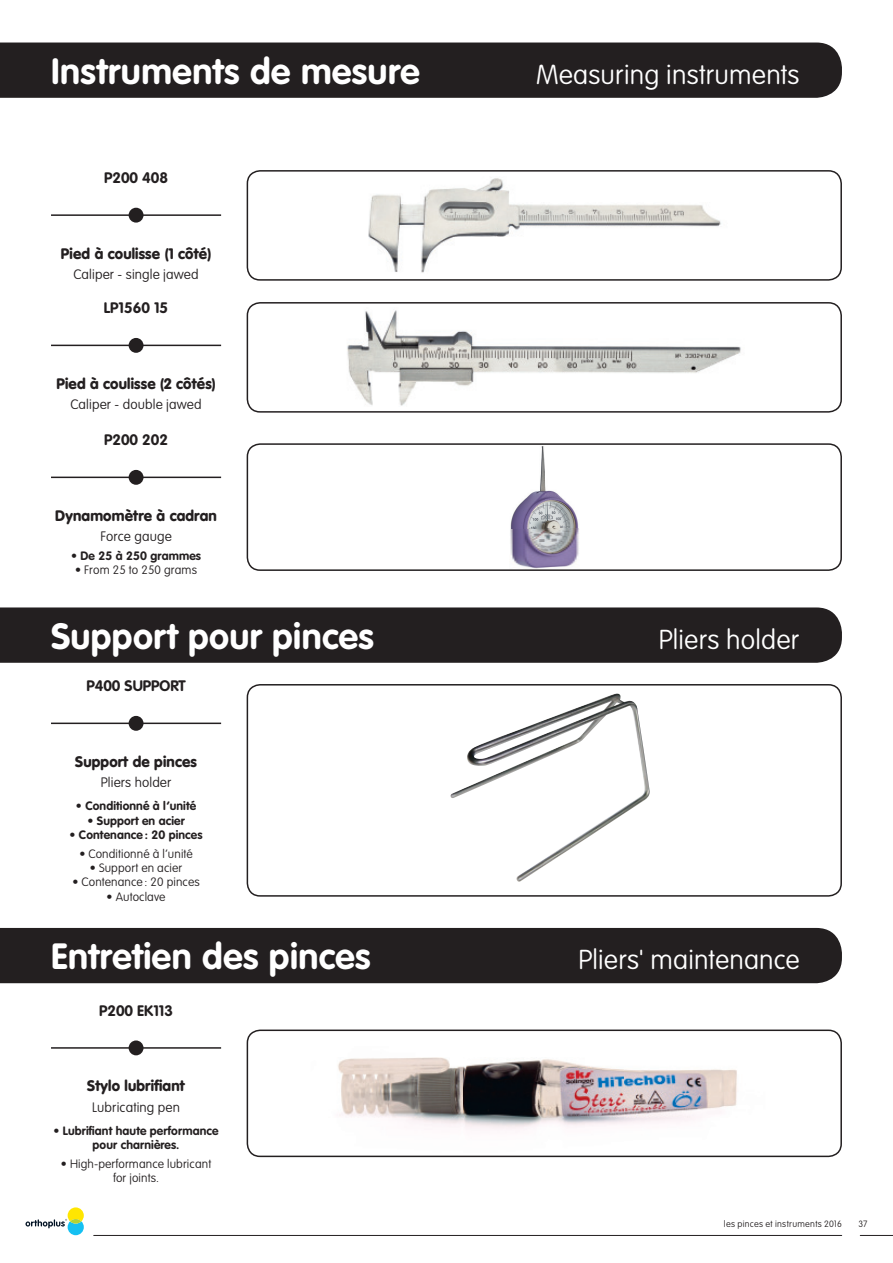
<style>
.page{position:relative;width:893px;height:1263px;background:#fff}
.page>*{position:absolute;margin:0;border:0;box-sizing:border-box;transform-origin:0 0}
.t1{font:700 36px "VAG Rounded LT Pro";letter-spacing:.01em;color:#fff}
.t2{font:100 27px "VAG Rounded LT Pro";letter-spacing:.005em;color:#fff}
.t3{font:900 15px "VAG Rounded LT Pro";letter-spacing:.01em;color:#231f20}
.t4{font:700 15px "VAG Rounded LT Pro";color:#231f20}
.t5{font:100 13.5px "VAG Rounded LT Pro";letter-spacing:.01em;color:#231f20}
.t6{font:100 12px/14.4px "VAG Rounded LT Pro";letter-spacing:.01em;color:#231f20;text-align:center}
.t7{font:700 12px/14.4px "VAG Rounded LT Pro";letter-spacing:.01em;color:#231f20;text-align:center}
.t8{font:100 9px "VAG Rounded LT Pro";letter-spacing:.035em;color:#231f20}
</style>
<div class="page">
<svg style="left:26px;top:1207px;width:58px;height:28px"></svg>
<hr style="left:94px;top:1235px;width:748px;height:1px;background:#231f20">
<hr style="left:860px;top:1235px;width:33px;height:1px;background:#231f20">
<img style="left:450px;top:693px;width:200px;height:189px">
<div style="left:247px;top:684px;width:595px;height:213px;border:2px solid #231f20;border-radius:13px"></div>
<hr style="left:51px;top:722px;width:170px;height:2px;background:#231f20">
<div style="left:129px;top:716px;width:15px;height:15px;background:#231f20;border-radius:50%"></div>
<div style="left:0;top:607px;width:842px;height:56px;background:#231f20"></div>
<img style="left:338px;top:1057px;width:399px;height:73px">
<div style="left:247px;top:1029px;width:595px;height:128px;border:2px solid #231f20;border-radius:13px"></div>
<hr style="left:51px;top:1047px;width:170px;height:2px;background:#231f20">
<div style="left:129px;top:1040px;width:15px;height:15px;background:#231f20;border-radius:50%"></div>
<div style="left:0;top:928px;width:842px;height:55px;background:#231f20"></div>
<div style="left:0;top:43px;width:842px;height:55px;background:#231f20"></div>
<hr style="left:51px;top:214px;width:170px;height:2px;background:#231f20">
<div style="left:129px;top:208px;width:15px;height:15px;background:#231f20;border-radius:50%"></div>
<img style="left:368px;top:178px;width:353px;height:95px">
<div style="left:247px;top:170px;width:595px;height:111px;border:2px solid #231f20;border-radius:13px"></div>
<img style="left:347px;top:310px;width:394px;height:96px">
<div style="left:247px;top:302px;width:595px;height:111px;border:2px solid #231f20;border-radius:13px"></div>
<hr style="left:51px;top:345px;width:170px;height:1px;background:#231f20">
<div style="left:129px;top:338px;width:15px;height:15px;background:#231f20;border-radius:50%"></div>
<img style="left:510px;top:446px;width:69px;height:122px">
<div style="left:247px;top:443px;width:595px;height:128px;border:2px solid #231f20;border-radius:13px"></div>
<hr style="left:51px;top:477px;width:170px;height:1px;background:#231f20">
<div style="left:129px;top:470px;width:15px;height:15px;background:#231f20;border-radius:50%"></div>
<h1 class="t1" style="left:51px;top:56px;width:370px">Instruments de mesure</h1>
<h2 class="t2" style="left:536px;top:63px;width:265px">Measuring instruments</h2>
<p class="t4" style="left:104px;top:172px;width:66px">P200 408</p>
<p class="t3" style="left:61px;top:247px;width:152px">Pied à coulisse (1 côté)</p>
<p class="t5" style="left:74px;top:269px;width:127px">Caliper - single jawed</p>
<p class="t4" style="left:104px;top:302px;width:66px">LP1560 15</p>
<p class="t3" style="left:56px;top:377px;width:161px">Pied à coulisse (2 côtés)</p>
<p class="t5" style="left:71px;top:399px;width:133px">Caliper - double jawed</p>
<p class="t4" style="left:104px;top:434px;width:66px">P200 202</p>
<p class="t3" style="left:55px;top:509px;width:163px">Dynamomètre à cadran</p>
<p class="t5" style="left:100px;top:531px;width:73px">Force gauge</p>
<p class="t7" style="left:71px;top:549px;width:132px">• De 25 à 250 grammes</p>
<p class="t6" style="left:75px;top:564px;width:123px">• From 25 to 250 grams</p>
<h1 class="t1" style="left:51px;top:621px;width:324px">Support pour pinces</h1>
<h2 class="t2" style="left:659px;top:628px;width:142px">Pliers holder</h2>
<p class="t4" style="left:86px;top:680px;width:101px">P400 SUPPORT</p>
<p class="t3" style="left:75px;top:755px;width:123px">Support de pinces</p>
<p class="t5" style="left:101px;top:777px;width:72px">Pliers holder</p>
<p class="t7" style="left:76px;top:799px;width:122px">• Conditionné à l’unité</p>
<p class="t7" style="left:87px;top:814px;width:99px">• Support en acier</p>
<p class="t7" style="left:69px;top:828px;width:135px">• Contenance : 20 pinces</p>
<p class="t6" style="left:79px;top:847px;width:115px">• Conditionné à l’unité</p>
<p class="t6" style="left:90px;top:861px;width:94px">• Support en acier</p>
<p class="t6" style="left:72px;top:876px;width:129px">• Contenance : 20 pinces</p>
<p class="t6" style="left:107px;top:890px;width:60px">• Autoclave</p>
<h1 class="t1" style="left:51px;top:941px;width:321px">Entretien des pinces</h1>
<h2 class="t2" style="left:578px;top:948px;width:222px">Pliers' maintenance</h2>
<p class="t4" style="left:99px;top:1004px;width:76px">P200 EK113</p>
<p class="t3" style="left:87px;top:1080px;width:99px">Stylo lubrifiant</p>
<p class="t5" style="left:92px;top:1101px;width:89px">Lubricating pen</p>
<p class="t7" style="left:53px;top:1124px;width:167px">• Lubrifiant haute performance pour charnières.</p>
<p class="t6" style="left:61px;top:1157px;width:152px">• High-performance lubricant for joints.</p>
<p class="t8" style="left:724px;top:1220px;width:120px">les pinces et instruments 2016</p>
<p class="t8" style="left:858px;top:1220px;width:11px">37</p>
</div>
